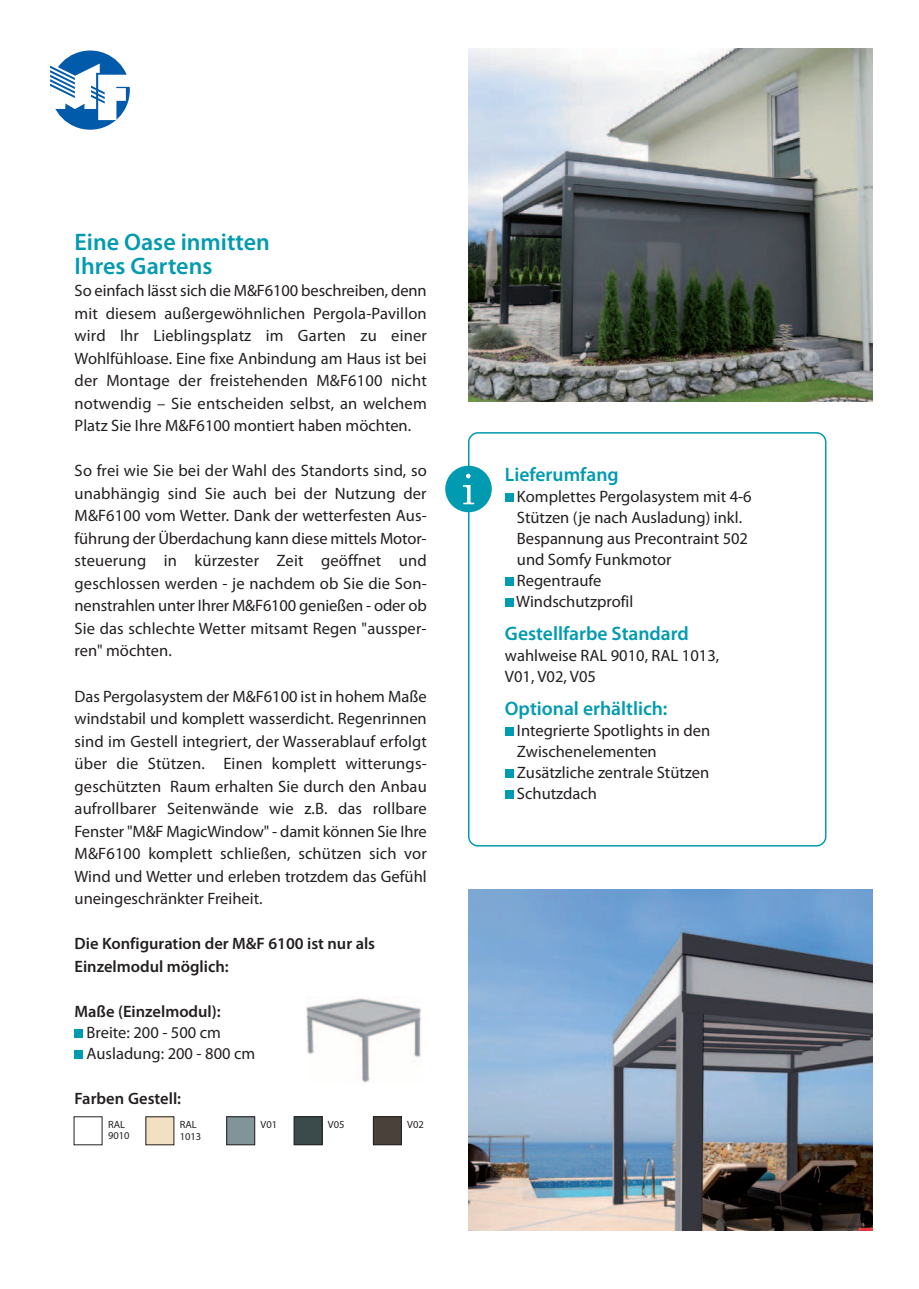
<style>
.page{position:relative;width:919px;height:1289px;background:#fff}
.page>*{position:absolute;margin:0;border:0;box-sizing:border-box;transform-origin:0 0}
.t1{font:600 24px/24px "Myriad Pro";color:#009bb0}
.t2{font:600 19.5px "Myriad Pro";color:#009bb0}
.t3{font:16.5px/22.5px "Myriad Pro";color:#231f20}
.t4{font:600 16.5px/22.5px "Myriad Pro";color:#231f20}
.t5{font:10.5px/10.5px "Myriad Pro";color:#231f20}
</style>
<div class="page">
<img style="left:468px;top:889px;width:404px;height:341px">
<div style="left:51px;top:51px;width:79px;height:79px;background:#015aaa;border-radius:50%"></div>
<svg style="left:50px;top:63px;width:80px;height:57px"></svg>
<div style="left:79px;top:77px;width:12px;height:22px;background:#fff"></div>
<div style="left:75px;top:1050px;width:8px;height:8px;background:#009bb0"></div>
<div style="left:75px;top:1029px;width:8px;height:8px;background:#009bb0"></div>
<svg style="left:468px;top:432px;width:358px;height:414px"></svg>
<div style="left:505px;top:727px;width:8px;height:9px;background:#009bb0"></div>
<div style="left:505px;top:493px;width:8px;height:9px;background:#009bb0"></div>
<div style="left:505px;top:577px;width:8px;height:9px;background:#009bb0"></div>
<div style="left:505px;top:598px;width:8px;height:9px;background:#009bb0"></div>
<div style="left:505px;top:769px;width:8px;height:9px;background:#009bb0"></div>
<div style="left:505px;top:790px;width:8px;height:9px;background:#009bb0"></div>
<img style="left:468px;top:49px;width:404px;height:352px">
<img style="left:307px;top:998px;width:115px;height:85px">
<div style="left:445px;top:465px;width:46px;height:47px;background:#009bb0;border-radius:50%"></div>
<svg style="left:463px;top:474px;width:11px;height:30px"></svg>
<div style="left:146px;top:1116px;width:28px;height:28px;background:#f1e0c1"></div>
<div style="left:227px;top:1116px;width:28px;height:28px;background:#819498"></div>
<div style="left:226px;top:1116px;width:29px;height:28px;border:1px solid #231f20"></div>
<div style="left:294px;top:1116px;width:28px;height:28px;background:#3b4b4b"></div>
<div style="left:294px;top:1116px;width:28px;height:28px;border:1px solid #231f20"></div>
<div style="left:373px;top:1116px;width:28px;height:28px;background:#4a413b"></div>
<div style="left:373px;top:1116px;width:28px;height:28px;border:1px solid #231f20"></div>
<h1 class="t1" style="left:75px;top:232px;width:197px">Eine Oase inmitten<br>Ihres Gartens</h1>
<p class="t3" style="left:75px;top:281px;width:354px;text-align:justify">So einfach lässt sich die M&amp;F6100 beschreiben, denn mit diesem außergewöhnlichen Pergola-Pavillon wird Ihr Lieblingsplatz im Garten zu einer Wohlfühloase. Eine fixe Anbindung am Haus ist bei der Montage der freistehenden M&amp;F6100 nicht notwendig – Sie entscheiden selbst, an welchem Platz Sie Ihre M&amp;F6100 montiert haben möchten.</p>
<p class="t3" style="left:75px;top:461px;width:354px;text-align:justify">So frei wie Sie bei der Wahl des Standorts sind, so unabhängig sind Sie auch bei der Nutzung der M&amp;F6100 vom Wetter. Dank der wetterfesten Aus&shy;führung der Überdachung kann diese mittels Motor&shy;steuerung in kürzester Zeit geöffnet und geschlossen werden - je nachdem ob Sie die Son&shy;nenstrahlen unter Ihrer M&amp;F6100 genießen - oder ob Sie das schlechte Wetter mitsamt Regen "aussper&shy;ren" möchten.</p>
<p class="t3" style="left:75px;top:686px;width:353px;text-align:justify">Das Pergolasystem der M&amp;F6100 ist in hohem Maße windstabil und komplett wasserdicht. Regenrinnen sind im Gestell integriert, der Wasserablauf erfolgt über die Stützen. Einen komplett witterungs&shy;geschützten Raum erhalten Sie durch den Anbau aufrollbarer Seitenwände wie z.B. das rollbare Fenster "M&amp;F MagicWindow" - damit können Sie Ihre M&amp;F6100 komplett schließen, schützen sich vor Wind und Wetter und erleben trotzdem das Gefühl uneingeschränkter Freiheit.</p>
<p class="t4" style="left:75px;top:933px;width:302px">Die Konfiguration der M&amp;F 6100 ist nur als<br>Einzelmodul möglich:</p>
<p class="t4" style="left:75px;top:1001px;width:148px">Maße (Einzelmodul):</p>
<p class="t3" style="left:87px;top:1023px;width:170px;line-height:21px">Breite: 200 - 500 cm<br>Ausladung: 200 - 800 cm</p>
<p class="t4" style="left:75px;top:1088px;width:108px">Farben Gestell:</p>
<p class="t5" style="left:108px;top:1120px;width:23px">RAL<br>9010</p>
<p class="t5" style="left:180px;top:1119px;width:23px;line-height:12px">RAL<br>1013</p>
<p class="t5" style="left:260px;top:1120px;width:18px">V01</p>
<p class="t5" style="left:328px;top:1120px;width:18px">V05</p>
<p class="t5" style="left:407px;top:1120px;width:18px">V02</p>
<p class="t2" style="left:505px;top:467px;width:115px">Lieferumfang</p>
<p class="t3" style="left:516px;top:487px;width:237px;line-height:21px">Komplettes Pergolasystem mit 4-6<br>Stützen (je nach Ausladung) inkl.<br>Bespannung aus Precontraint 502 und Somfy Funkmotor<br>Regentraufe<br>Windschutzprofil</p>
<p class="t2" style="left:505px;top:626px;width:185px">Gestellfarbe Standard</p>
<p class="t3" style="left:505px;top:646px;width:216px;line-height:21px">wahlweise RAL 9010, RAL 1013,<br>V01, V02, V05</p>
<p class="t2" style="left:505px;top:701px;width:164px">Optional erhältlich:</p>
<p class="t3" style="left:517px;top:721px;width:195px;line-height:21px">Integrierte Spotlights in den<br>Zwischenelementen<br>Zusätzliche zentrale Stützen<br>Schutzdach</p>
</div>
